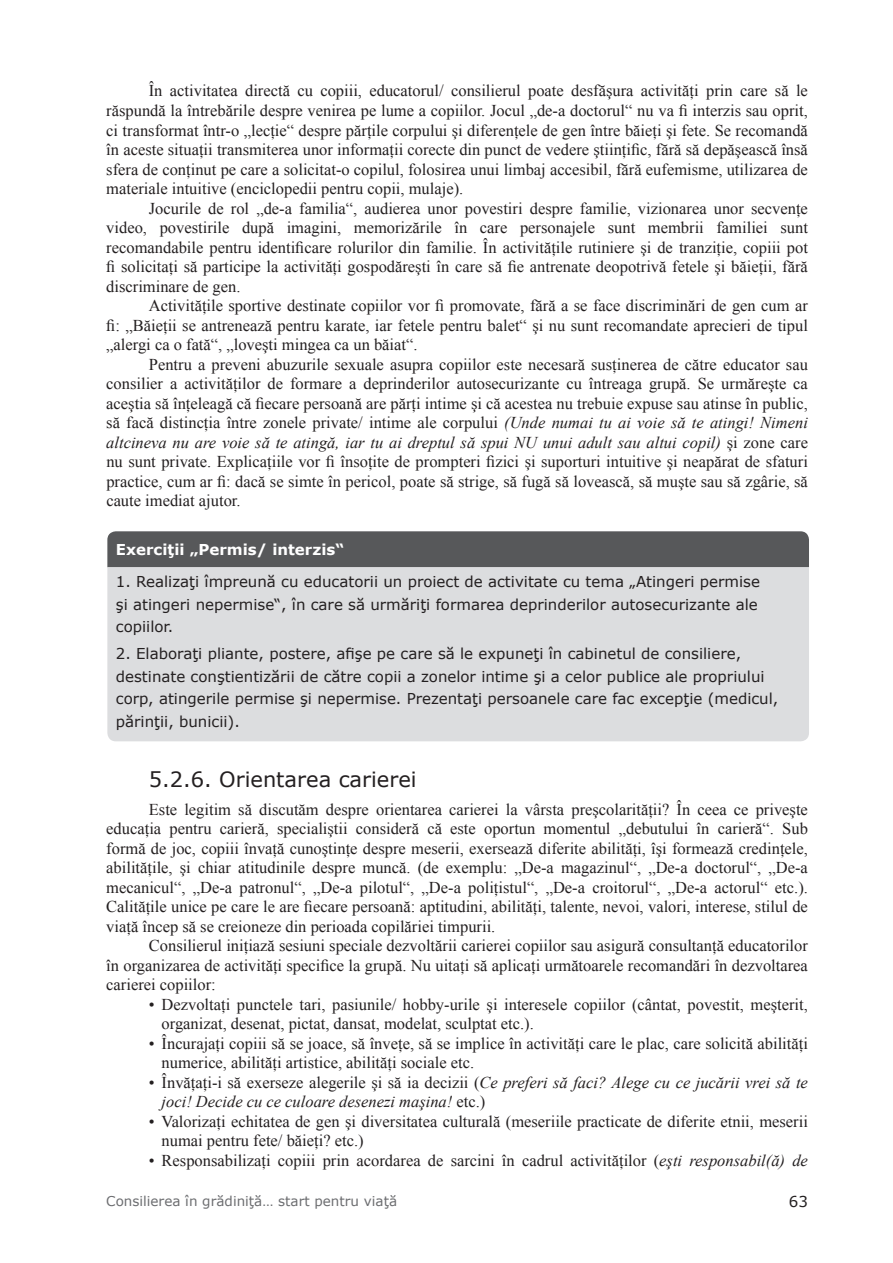
<style>
.page{position:relative;width:893px;height:1263px;background:#fff}
.page>*{position:absolute;margin:0;border:0;box-sizing:border-box;transform-origin:0 0}
.t1{font:21px "Verdana";color:#231f20}
.t2{font:16.5px/19.5px "Times New Roman";color:#231f20;text-align:justify}
.t3{font:italic 16.5px/19.5px "Times New Roman";color:#231f20}
.t4{font:15px/22.5px "Verdana";color:#231f20}
.t5{font:700 15px "Verdana";color:#fff}
.t6{font:13.5px "Verdana";color:#6c6d70}
.s1{font-style:italic}
.s2{font-style:normal}
</style>
<div class="page">
<div style="left:107px;top:531px;width:702px;height:36px;background:#57585a"></div>
<div style="left:107px;top:567px;width:702px;height:174px;background:#dcdddf"></div>
<p class="t2" style="left:106px;top:81px;width:703px;text-indent:43px">În activitatea directă cu copiii, educatorul/ consilierul poate desfăşura activităţi prin care să le răspundă la întrebările despre venirea pe lume a copiilor. Jocul „de-a doctorul“ nu va fi interzis sau oprit, ci transformat într-o „lecţie“ despre părţile corpului şi diferenţele de gen între băieţi şi fete. Se recomandă în aceste situaţii transmiterea unor informaţii corecte din punct de vedere ştiinţific, fără să depăşească însă sfera de conţinut pe care a solicitat-o copilul, folosirea unui limbaj accesibil, fără eufemisme, utilizarea de materiale intuitive (enciclopedii pentru copii, mulaje).</p>
<p class="t2" style="left:106px;top:198px;width:703px;text-indent:43px">Jocurile de rol „de-a familia“, audierea unor povestiri despre familie, vizionarea unor secvenţe video, povestirile după imagini, memorizările în care personajele sunt membrii familiei sunt recomandabile pentru identificare rolurilor din familie. În activităţile rutiniere şi de tranziţie, copiii pot fi solicitaţi să participe la activităţi gospodăreşti în care să fie antrenate deopotrivă fetele şi băieţii, fără discriminare de gen.</p>
<p class="t2" style="left:106px;top:295px;width:703px;text-indent:43px">Activităţile sportive destinate copiilor vor fi promovate, fără a se face discriminări de gen cum ar fi: „Băieţii se antrenează pentru karate, iar fetele pentru balet“ şi nu sunt recomandate aprecieri de tipul „alergi ca o fată“, „loveşti mingea ca un băiat“.</p>
<p class="t2" style="left:106px;top:354px;width:703px;text-indent:43px">Pentru a preveni abuzurile sexuale asupra copiilor este necesară susţinerea de către educator sau consilier a activităţilor de formare a deprinderilor autosecurizante cu întreaga grupă. Se urmăreşte ca aceştia să înţeleagă că fiecare persoană are părţi intime şi că acestea nu trebuie expuse sau atinse în public, să facă distincţia între zonele private/ intime ale corpului <span class="s1">(Unde numai tu ai voie să te atingi! Nimeni altcineva nu are voie să te atingă, iar tu ai dreptul să spui NU unui adult sau altui copil)</span> şi zone care nu sunt private. Explicaţiile vor fi însoţite de prompteri fizici şi suporturi intuitive şi neapărat de sfaturi practice, cum ar fi: dacă se simte în pericol, poate să strige, să fugă să lovească, să muşte sau să zgârie, să caute imediat ajutor.</p>
<p class="t5" style="left:116px;top:540px;width:230px">Exerciţii „Permis/ interzis“</p>
<p class="t4" style="left:116px;top:570px;width:646px">1. Realizaţi împreună cu educatorii un proiect de activitate cu tema „Atingeri permise şi atingeri nepermise“, în care să urmăriţi formarea deprinderilor autosecurizante ale copiilor.</p>
<p class="t4" style="left:116px;top:642px;width:664px">2. Elaboraţi pliante, postere, afişe pe care să le expuneţi în cabinetul de consiliere, destinate conştientizării de către copii a zonelor intime şi a celor publice ale propriului corp, atingerile permise şi nepermise. Prezentaţi persoanele care fac excepţie (medicul, părinţii, bunicii).</p>
<p class="t1" style="left:149px;top:765px;width:269px">5.2.6. Orientarea carierei</p>
<p class="t2" style="left:106px;top:799px;width:703px;text-indent:43px">Este legitim să discutăm despre orientarea carierei la vârsta preşcolarităţii? În ceea ce priveşte educaţia pentru carieră, specialiştii consideră că este oportun momentul „debutului în carieră“. Sub formă de joc, copiii învaţă cunoştinţe despre meserii, exersează diferite abilităţi, îşi formează credinţele, abilităţile, şi chiar atitudinile despre muncă. (de exemplu: „De-a magazinul“, „De-a doctorul“, „De-a mecanicul“, „De-a patronul“, „De-a pilotul“, „De-a poliţistul“, „De-a croitorul“, „De-a actorul“ etc.).<br>Calităţile unice pe care le are fiecare persoană: aptitudini, abilităţi, talente, nevoi, valori, interese, stilul de viaţă încep să se creioneze din perioada copilăriei timpurii.</p>
<p class="t2" style="left:106px;top:935px;width:703px;text-indent:43px">Consilierul iniţiază sesiuni speciale dezvoltării carierei copiilor sau asigură consultanţă educatorilor în organizarea de activităţi specifice la grupă. Nu uitaţi să aplicaţi următoarele recomandări în dezvoltarea carierei copiilor:</p>
<p class="t2" style="left:162px;top:994px;width:648px;text-indent:-13px">• Dezvoltaţi punctele tari, pasiunile/ hobby-urile şi interesele copiilor (cântat, povestit, meşterit, organizat, desenat, pictat, dansat, modelat, sculptat etc.).</p>
<p class="t2" style="left:162px;top:1033px;width:648px;text-indent:-13px">• Încurajaţi copiii să se joace, să înveţe, să se implice în activităţi care le plac, care solicită abilităţi numerice, abilităţi artistice, abilităţi sociale etc.</p>
<p class="t3" style="left:162px;top:1072px;width:648px;text-indent:-13px"><span class="s2">• Învăţaţi-i să exerseze alegerile şi să ia decizii (</span>Ce preferi să faci? Alege cu ce jucării vrei să te joci! Decide cu ce culoare desenezi maşina! <span class="s2">etc.)</span></p>
<p class="t2" style="left:162px;top:1111px;width:648px;text-indent:-13px">• Valorizaţi echitatea de gen şi diversitatea culturală (meseriile practicate de diferite etnii, meserii numai pentru fete/ băieţi? etc.)</p>
<p class="t2" style="left:149px;top:1150px;width:661px">• Responsabilizaţi copiii prin acordarea de sarcini în cadrul activităţilor (<span class="s1">eşti responsabil(ă) de</span></p>
<p class="t6" style="left:106px;top:1192px;width:292px">Consilierea în grădiniţă… start pentru viaţă</p>
<p class="t4" style="left:789px;top:1190px;width:21px">63</p>
</div>
